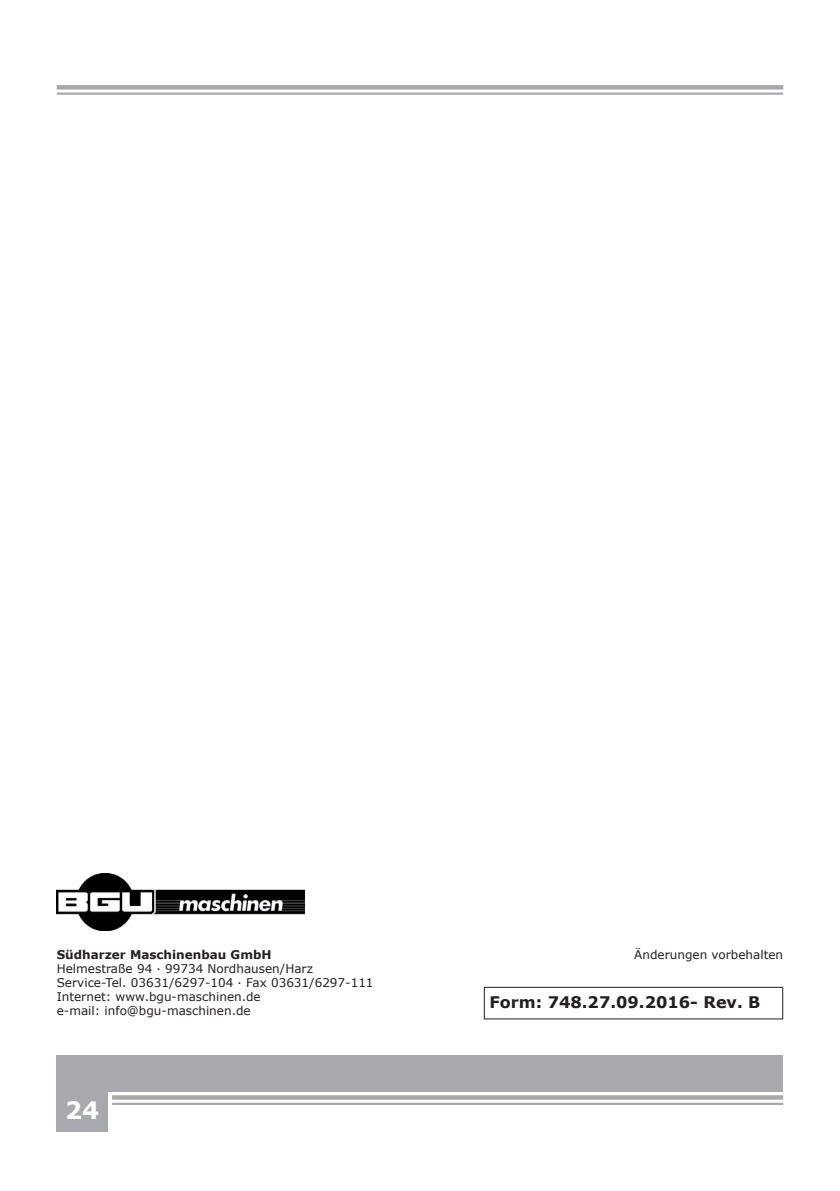
<style>
.page{position:relative;width:840px;height:1191px;background:#fff}
.page>*{position:absolute;margin:0;border:0;box-sizing:border-box;transform-origin:0 0}
.t1{font:700 24px "Verdana";color:#fff}
.t2{font:700 16px "Verdana";color:#231f20}
.t3{font:12px/14px "Verdana";color:#231f20}
.t4{font:700 12px "Verdana";color:#231f20}
</style>
<div class="page">
<svg style="left:112px;top:1095px;width:670px;height:4px;background:#acadb1"></svg>
<hr style="left:112px;top:1102px;width:670px;height:3px;background:#a8a9ad">
<div style="left:57px;top:85px;width:725px;height:5px;background:#a8a9ad"></div>
<hr style="left:57px;top:92px;width:725px;height:3px;background:#a8a9ad">
<div style="left:57px;top:1054px;width:725px;height:37px;background:#a8a9ad"></div>
<div style="left:57px;top:1090px;width:51px;height:41px;background:#a8a9ad"></div>
<img style="left:57px;top:873px;width:247px;height:57px">
<div style="left:483px;top:986px;width:299px;height:33px;border:1px solid #231f20"></div>
<p class="t4" style="left:57px;top:946px;width:216px">Südharzer Maschinenbau GmbH</p>
<p class="t3" style="left:57px;top:961px;width:318px">Helmestraße 94 ∙ 99734 Nordhausen/Harz Service-Tel. 03631/6297-104 ∙ Fax 03631/6297-111<br>Internet: www.bgu-maschinen.de<br>e-mail: info@bgu-maschinen.de</p>
<h1 class="t1" style="left:65px;top:1093px;width:36px">24</h1>
<p class="t3" style="left:634px;top:947px;width:150px">Änderungen vorbehalten</p>
<h2 class="t2" style="left:489px;top:990px;width:272px">Form: 748.27.09.2016- Rev. B</h2>
</div>
